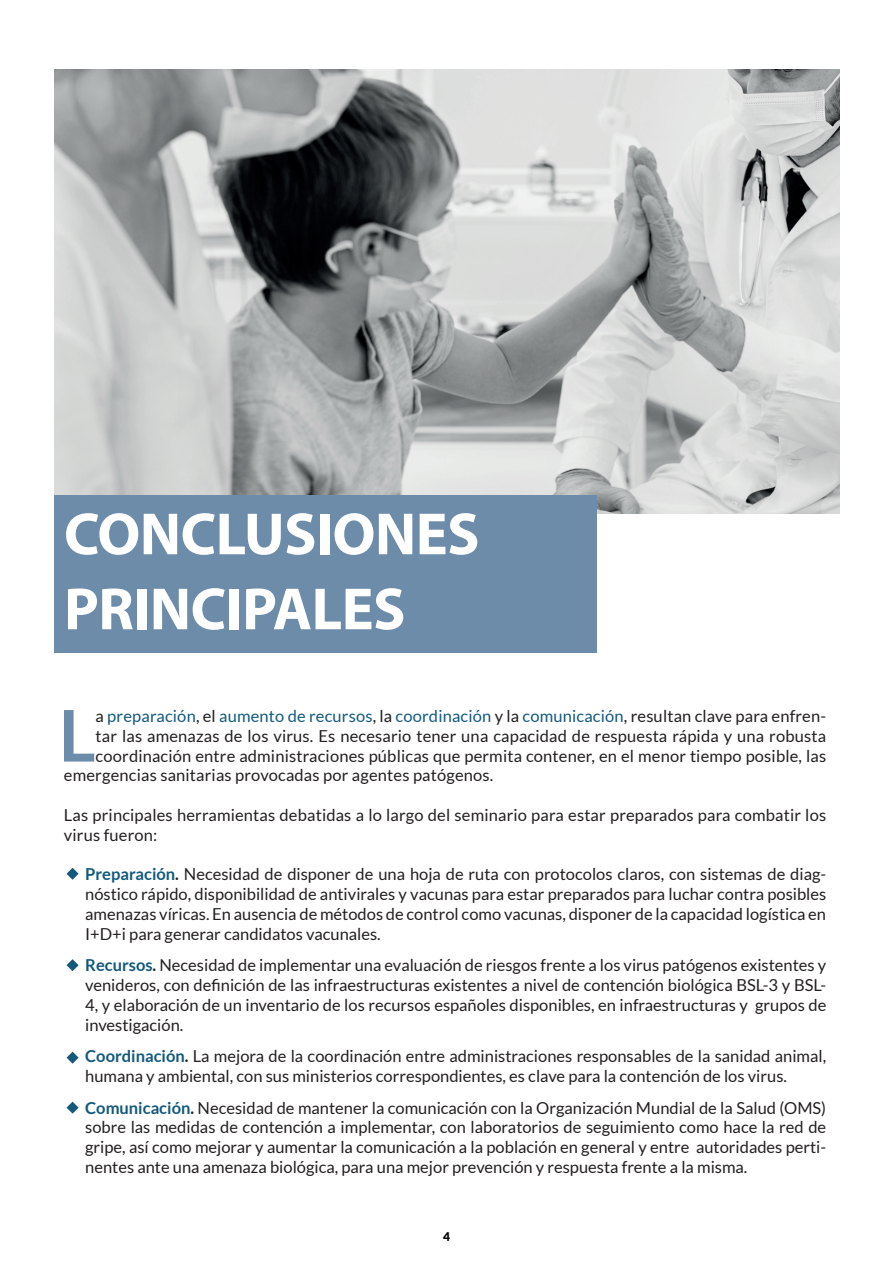
<style>
.page{position:relative;width:893px;height:1263px;background:#fff}
.page>*{position:absolute;margin:0;border:0;box-sizing:border-box;transform-origin:0 0}
.t1{font:700 71.25px "Lato";color:#6d8caa}
.t2{font:700 60px/75px "Myriad Pro";letter-spacing:-.01em;color:#fff}
.t3{font:16.5px/19.8px "Lato";color:#231f20;text-align:justify}
.t4{font:16.5px "Lato";letter-spacing:.01em;color:#13597c}
.t5{font:900 12px "Lato";color:#000}
.s1{color:#231f20}
.s2{font-weight:700;color:#13597c}
.s3{font-weight:700}
</style>
<div class="page">
<img style="left:54px;top:70px;width:785px;height:443px">
<div style="left:54px;top:495px;width:543px;height:158px;background:#6d8caa"></div>
<svg style="left:67px;top:868px;width:12px;height:12px"></svg>
<svg style="left:67px;top:959px;width:12px;height:12px"></svg>
<svg style="left:67px;top:1052px;width:12px;height:12px"></svg>
<svg style="left:67px;top:1101px;width:12px;height:13px"></svg>
<h2 class="t2" style="left:64px;top:495px;width:417px">CONCLUSIONES<br>PRINCIPALES</h2>
<h1 class="t1" style="left:59px;top:695px;width:38px">L</h1>
<p class="t4" style="left:96px;top:707px;width:732px"><span class="s1">a</span> preparación<span class="s1">, el</span> aumento de recursos<span class="s1">, la</span> coordinación <span class="s1">y la</span> comunicación<span class="s1">, resultan clave para enfren-</span></p>
<p class="t3" style="left:96px;top:726px;width:732px">tar las amenazas de los virus. Es necesario tener una capacidad de respuesta rápida y una robusta</p>
<p class="t3" style="left:96px;top:745px;width:732px">coordinación entre administraciones públicas que permita contener, en el menor tiempo posible, las</p>
<p class="t3" style="left:64px;top:765px;width:431px">emergencias sanitarias provocadas por agentes patógenos.</p>
<p class="t3" style="left:64px;top:805px;width:764px">Las principales herramientas debatidas a lo largo del seminario para estar preparados para combatir los virus fueron:</p>
<p class="t3" style="left:85px;top:864px;width:742px"><span class="s2">Preparación</span><span class="s3">.</span> Necesidad de disponer de una hoja de ruta con protocolos claros, con sistemas de diag&shy;nóstico rápido, disponibilidad de antivirales y vacunas para estar preparados para luchar contra posibles amenazas víricas. En ausencia de métodos de control como vacunas, disponer de la capacidad logística en I+D+i para generar candidatos vacunales.</p>
<p class="t3" style="left:85px;top:955px;width:743px"><span class="s2">Recursos</span><span class="s3">.</span> Necesidad de implementar una evaluación de riesgos frente a los virus patógenos existentes y venideros, con definición de las infraestructuras existentes a nivel de contención biológica BSL-3 y BSL-4, y elaboración de un inventario de los recursos españoles disponibles, en infraestructuras y grupos de investigación.</p>
<p class="t3" style="left:85px;top:1046px;width:742px"><span class="s2">Coordinación</span><span class="s3">.</span> La mejora de la coordinación entre administraciones responsables de la sanidad animal, humana y ambiental, con sus ministerios correspondientes, es clave para la contención de los virus.</p>
<p class="t3" style="left:85px;top:1097px;width:742px"><span class="s2">Comunicación</span><span class="s3">.</span> Necesidad de mantener la comunicación con la Organización Mundial de la Salud (OMS) sobre las medidas de contención a implementar, con laboratorios de seguimiento como hace la red de gripe, así como mejorar y aumentar la comunicación a la población en general y entre autoridades perti&shy;nentes ante una amenaza biológica, para una mejor prevención y respuesta frente a la misma.</p>
<p class="t5" style="left:443px;top:1229px;width:8px">4</p>
</div>
